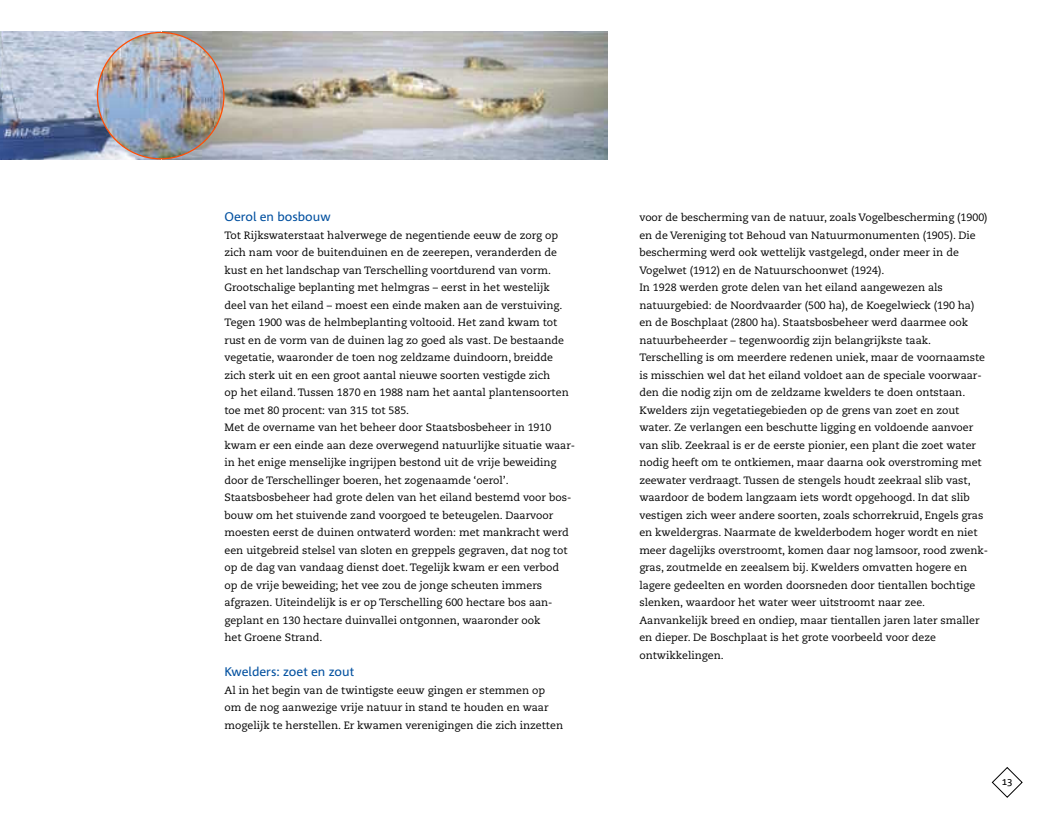
<style>
.page{position:relative;width:1052px;height:829px;background:#fff}
.page>*{position:absolute;margin:0;border:0;box-sizing:border-box;transform-origin:0 0}
.t1{font:12.5px "Agrofont Normaal";color:#0351a0}
.t2{font:10.62px/17.5px "Caecilia";color:#000}
.t3{font:10px "Agrofont Normaal";color:#000}
</style>
<div class="page">
<svg style="left:991px;top:767px;width:31px;height:30px"></svg>
<img style="left:224px;top:32px;width:383px;height:127px">
<svg style="left:0;top:32px;width:97px;height:127px;background:#98a6c0"></svg>
<img style="left:97px;top:32px;width:127px;height:127px">
<p class="t1" style="left:224px;top:212px;width:107px">Oerol en bosbouw</p>
<p class="t2" style="left:224px;top:227px;width:352px">Tot Rijkswaterstaat halverwege de negentiende eeuw de zorg op zich nam voor de buitenduinen en de zeerepen, veranderden de kust en het landschap van Terschelling voortdurend van vorm.<br>Grootschalige beplanting met helmgras – eerst in het westelijk<br>deel van het eiland – moest een einde maken aan de verstuiving.<br>Tegen 1900 was de helmbeplanting voltooid. Het zand kwam tot rust en de vorm van de duinen lag zo goed als vast. De bestaande vegetatie, waaronder de toen nog zeldzame duindoorn, breidde zich sterk uit en een groot aantal nieuwe soorten vestigde zich<br>op het eiland. Tussen 1870 en 1988 nam het aantal plantensoorten toe met 80 procent: van 315 tot 585.<br>Met de overname van het beheer door Staatsbosbeheer in 1910 kwam er een einde aan deze overwegend natuurlijke situatie waar&shy;in het enige menselijke ingrijpen bestond uit de vrije beweiding door de Terschellinger boeren, het zogenaamde ‘oerol’.<br>Staatsbosbeheer had grote delen van het eiland bestemd voor bos&shy;bouw om het stuivende zand voorgoed te beteugelen. Daarvoor moesten eerst de duinen ontwaterd worden: met mankracht werd een uitgebreid stelsel van sloten en greppels gegraven, dat nog tot op de dag van vandaag dienst doet. Tegelijk kwam er een verbod<br>op de vrije beweiding; het vee zou de jonge scheuten immers afgrazen. Uiteindelijk is er op Terschelling 600 hectare bos aan&shy;geplant en 130 hectare duinvallei ontgonnen, waaronder ook<br>het Groene Strand.</p>
<p class="t1" style="left:224px;top:667px;width:131px">Kwelders: zoet en zout</p>
<p class="t2" style="left:224px;top:682px;width:340px">Al in het begin van de twintigste eeuw gingen er stemmen op om de nog aanwezige vrije natuur in stand te houden en waar mogelijk te herstellen. Er kwamen verenigingen die zich inzetten</p>
<p class="t2" style="left:639px;top:210px;width:350px">voor de bescherming van de natuur, zoals Vogelbescherming (1900) en de Vereniging tot Behoud van Natuurmonumenten (1905). Die bescherming werd ook wettelijk vastgelegd, onder meer in de Vogelwet (1912) en de Natuurschoonwet (1924).<br>In 1928 werden grote delen van het eiland aangewezen als natuurgebied: de Noordvaarder (500 ha), de Koegelwieck (190 ha) en de Boschplaat (2800 ha). Staatsbosbeheer werd daarmee ook natuurbeheerder – tegenwoordig zijn belangrijkste taak.<br>Terschelling is om meerdere redenen uniek, maar de voornaamste is misschien wel dat het eiland voldoet aan de speciale voorwaar&shy;den die nodig zijn om de zeldzame kwelders te doen ontstaan.<br>Kwelders zijn vegetatiegebieden op de grens van zoet en zout water. Ze verlangen een beschutte ligging en voldoende aanvoer van slib. Zeekraal is er de eerste pionier, een plant die zoet water nodig heeft om te ontkiemen, maar daarna ook overstroming met zeewater verdraagt. Tussen de stengels houdt zeekraal slib vast, waardoor de bodem langzaam iets wordt opgehoogd. In dat slib vestigen zich weer andere soorten, zoals schorrekruid, Engels gras en kweldergras. Naarmate de kwelderbodem hoger wordt en niet meer dagelijks overstroomt, komen daar nog lamsoor, rood zwenk&shy;gras, zoutmelde en zeealsem bij. Kwelders omvatten hogere en lagere gedeelten en worden doorsneden door tientallen bochtige slenken, waardoor het water weer uitstroomt naar zee.<br>Aanvankelijk breed en ondiep, maar tientallen jaren later smaller en dieper. De Boschplaat is het grote voorbeeld voor deze ontwikkelingen.</p>
<p class="t3" style="left:1001px;top:778px;width:12px">13</p>
</div>
